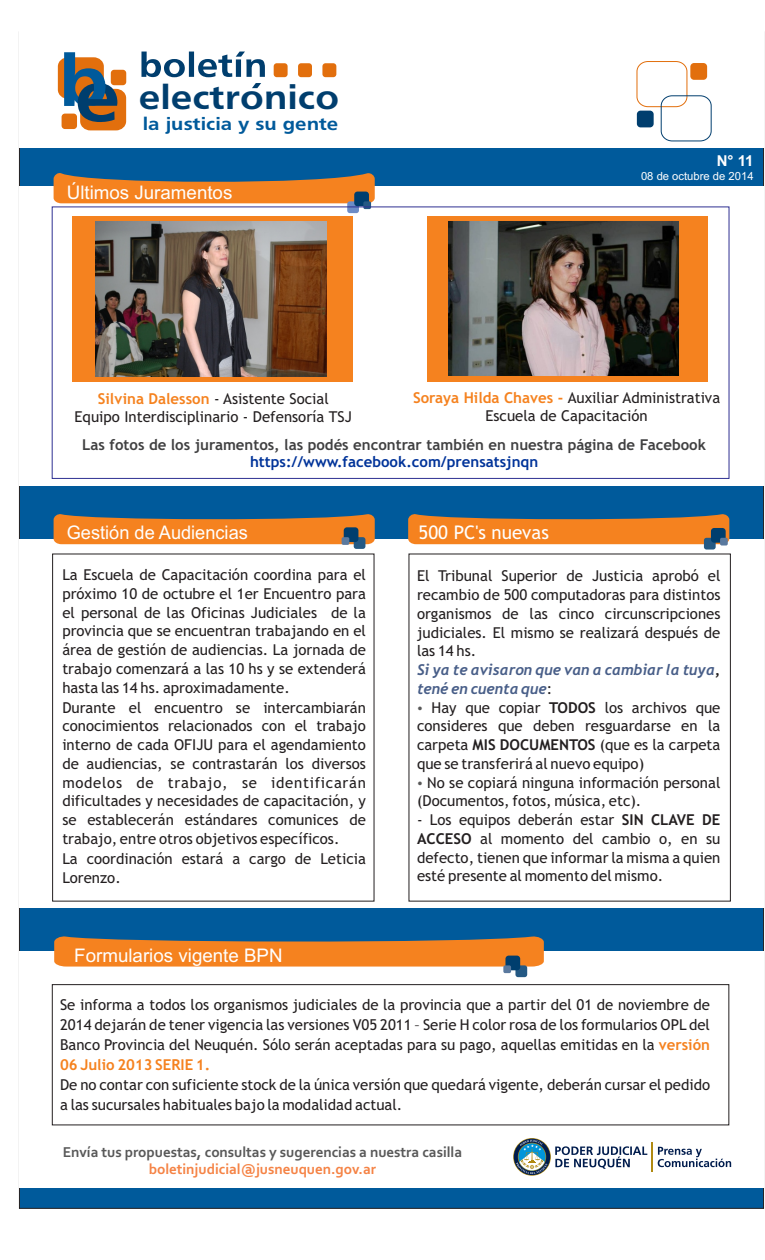
<style>
.page{position:relative;width:765px;height:1260px;background:#fff}
.page>*{position:absolute;margin:0;border:0;box-sizing:border-box;transform-origin:0 0}
.t1{font:700 35.12px "Frutiger Ext";color:#003e6e}
.t2{font:18.75px "Arial";color:#fff}
.t3{font:18.75px "Trebuchet MS";color:#fff}
.t4{font:700 18.5px "Frutiger Ext";color:#005a9b}
.t5{font:15px/18.9px "Trebuchet MS";color:#231f20;text-align:justify}
.t6{font:700 15px "Trebuchet MS";color:#414142}
.t7{font:700 15px "Corbel";color:#595959}
.t8{font:italic 700 15px/18.8px "Trebuchet";color:#485e88}
.t9{font:700 15px "Trebuchet MS";color:#039}
.t10{font:700 15px "Corbel";color:#f58345}
.t11{font:700 15px "Trebuchet MS";color:#f5821f}
.t12{font:700 15px "Arial";color:#fff}
.t13{font:11.25px "Arial";color:#fff}
.s1{font-weight:700;color:#f5821f}
.s2{font-family:"Trebuchet MS";font-style:normal;color:#231f20}
.s3{font-family:"Trebuchet MS";font-weight:400;font-style:normal;color:#231f20}
.s4{font-weight:700}
</style>
<div class="page">
<div style="left:19px;top:148px;width:745px;height:1061px;background:#005a9b"></div>
<div style="left:19px;top:951px;width:745px;height:237px;background:#fff"></div>
<div style="left:19px;top:187px;width:745px;height:299px;background:#fff"></div>
<div style="left:19px;top:539px;width:745px;height:369px;background:#fff"></div>
<svg style="left:52px;top:554px;width:322px;height:347px"></svg>
<svg style="left:409px;top:554px;width:322px;height:347px"></svg>
<svg style="left:52px;top:984px;width:677px;height:141px"></svg>
<div style="left:80px;top:89px;width:46px;height:41px;background:#e26f0d;border-radius:10px"></div>
<div style="left:58px;top:57px;width:46px;height:42px;background:#e26f0d;border-radius:10px"></div>
<svg style="left:64px;top:52px;width:53px;height:70px"></svg>
<div style="left:111px;top:70px;width:15px;height:15px;background:#e26f0d;border-radius:3px"></div>
<div style="left:62px;top:114px;width:15px;height:15px;background:#e26f0d;border-radius:3px"></div>
<svg style="left:141px;top:52px;width:124px;height:25px"></svg>
<svg style="left:252px;top:83px;width:9px;height:5px"></svg>
<div style="left:322px;top:63px;width:14px;height:14px;background:#e26f0d;border-radius:3px"></div>
<div style="left:298px;top:63px;width:14px;height:14px;background:#e26f0d;border-radius:3px"></div>
<div style="left:274px;top:63px;width:14px;height:14px;background:#e26f0d;border-radius:3px"></div>
<svg style="left:54px;top:172px;width:321px;height:31px"></svg>
<svg style="left:54px;top:513px;width:321px;height:31px"></svg>
<svg style="left:408px;top:513px;width:321px;height:31px"></svg>
<svg style="left:54px;top:936px;width:490px;height:31px"></svg>
<svg style="left:347px;top:201px;width:12px;height:12px"></svg>
<div style="left:354px;top:192px;width:15px;height:14px;background:#003e6e;border-radius:3px"></div>
<svg style="left:363px;top:201px;width:8px;height:8px"></svg>
<div style="left:704px;top:538px;width:12px;height:12px;background:#245984;border-radius:3px"></div>
<div style="left:711px;top:528px;width:15px;height:15px;background:#003e6e;border-radius:3px"></div>
<div style="left:720px;top:538px;width:8px;height:8px;background:#5a799e;border-radius:2px"></div>
<div style="left:354px;top:537px;width:11px;height:12px;background:#245984;border-radius:3px"></div>
<div style="left:344px;top:527px;width:14px;height:15px;background:#003e6e;border-radius:3px"></div>
<div style="left:342px;top:537px;width:7px;height:8px;background:#5a799e;border-radius:2px"></div>
<div style="left:637px;top:61px;width:50px;height:46px;border:1px solid #e26f0d;border-radius:10px"></div>
<div style="left:661px;top:96px;width:50px;height:45px;border:1px solid #003e6e;border-radius:10px"></div>
<div style="left:637px;top:111px;width:17px;height:16px;background:#003e6e;border-radius:4px"></div>
<div style="left:690px;top:63px;width:17px;height:17px;background:#e26f0d;border-radius:4px"></div>
<svg style="left:513px;top:1138px;width:38px;height:38px"></svg>
<div style="left:514px;top:1139px;width:36px;height:36px;background:#001c4d;border-radius:50%"></div>
<svg style="left:516px;top:1140px;width:32px;height:34px"></svg>
<svg style="left:555px;top:1142px;width:176px;height:29px"></svg>
<div style="left:52px;top:207px;width:677px;height:272px;border:1px solid #2e3092"></div>
<div style="left:515px;top:965px;width:12px;height:12px;background:#245984;border-radius:3px"></div>
<div style="left:505px;top:956px;width:15px;height:14px;background:#003e6e;border-radius:3px"></div>
<div style="left:503px;top:965px;width:8px;height:8px;background:#5a799e;border-radius:2px"></div>
<div style="left:73px;top:216px;width:280px;height:165px;background:#f5821f"></div>
<div style="left:428px;top:216px;width:280px;height:165px;background:#f5821f"></div>
<img style="left:448px;top:222px;width:230px;height:154px">
<img style="left:96px;top:221px;width:231px;height:155px">
<svg style="left:418px;top:706px;width:4px;height:4px"></svg>
<svg style="left:418px;top:781px;width:4px;height:4px"></svg>
<h1 class="t1" style="left:139px;top:83px;width:202px">electronico</h1>
<p class="t4" style="left:143px;top:116px;width:197px">la justicia y su gente</p>
<p class="t2" style="left:67px;top:185px;width:167px">Últimos Juramentos</p>
<p class="t12" style="left:717px;top:155px;width:38px">N° 11</p>
<p class="t13" style="left:641px;top:171px;width:114px">08 de octubre de 2014</p>
<p class="t5" style="left:75px;top:391px;width:279px;line-height:18px;text-align:center"><span class="s1">Silvina Dalesson</span> - Asistente Social<br>Equipo Interdisciplinario - Defensoría TSJ</p>
<p class="t5" style="left:413px;top:390px;width:309px;line-height:18px;text-align:center"><span class="s1">Soraya Hilda Chaves -</span> Auxiliar Administrativa<br>Escuela de Capacitación</p>
<p class="t6" style="left:82px;top:439px;width:625px">Las fotos de los juramentos, las podés encontrar también en nuestra página de Facebook</p>
<p class="t9" style="left:250px;top:456px;width:290px">https://www.facebook.com/prensatsjnqn</p>
<p class="t2" style="left:67px;top:525px;width:183px">Gestión de Audiencias</p>
<p class="t5" style="left:62px;top:567px;width:305px;text-align:left">La Escuela de Capacitación coordina para el próximo 10 de octubre el 1er Encuentro para el personal de las Oficinas Judiciales de la provincia que se encuentran trabajando en el área de gestión de audiencias. La jornada de trabajo comenzará a las 10 hs y se extenderá hasta las 14 hs. aproximadamente.<br>Durante el encuentro se intercambiarán conocimientos relacionados con el trabajo interno de cada OFIJU para el agendamiento de audiencias, se contrastarán los diversos modelos de trabajo, se identificarán dificultades y necesidades de capacitación, y se establecerán estándares comunices de trabajo, entre otros objetivos específicos.<br>La coordinación estará a cargo de Leticia Lorenzo.</p>
<p class="t2" style="left:74px;top:948px;width:210px">Formularios vigente BPN</p>
<p class="t3" style="left:419px;top:526px;width:132px">500 PC's nuevas</p>
<p class="t5" style="left:417px;top:568px;width:305px">El Tribunal Superior de Justicia aprobó el recambio de 500 computadoras para distintos organismos de las cinco circunscripciones judiciales. El mismo se realizará después de las 14 hs.</p>
<p class="t8" style="left:417px;top:662px;width:305px">Si ya te avisaron que van a cambiar la tuya<span class="s2">, </span>tené en cuenta que<span class="s3">:</span></p>
<p class="t5" style="left:417px;top:699px;width:305px;text-indent:15px">Hay que copiar <span class="s4">TODOS</span> los archivos que consideres que deben resguardarse en la carpeta <span class="s4">MIS DOCUMENTOS</span> (que es la carpeta que se transferirá al nuevo equipo)</p>
<p class="t5" style="left:417px;top:774px;width:305px;text-indent:10px">No se copiará ninguna información personal (Documentos, fotos, música, etc).</p>
<p class="t5" style="left:417px;top:812px;width:305px">- Los equipos deberán estar <span class="s4">SIN CLAVE DE ACCESO</span> al momento del cambio o, en su defecto, tienen que informar la misma a quien esté presente al momento del mismo.</p>
<p class="t5" style="left:60px;top:996px;width:651px;line-height:20px">Se informa a todos los organismos judiciales de la provincia que a partir del 01 de noviembre de 2014 dejarán de tener vigencia las versiones V05 2011 – Serie H color rosa de los formularios OPL del Banco Provincia del Neuquén. Sólo serán aceptadas para su pago, aquellas emitidas en la <span class="s1">versión</span></p>
<p class="t5" style="left:60px;top:1076px;width:651px;line-height:20px">De no contar con suficiente stock de la única versión que quedará vigente, deberán cursar el pedido a las sucursales habituales bajo la modalidad actual.</p>
<p class="t11" style="left:60px;top:1059px;width:152px">06 Julio 2013 SERIE 1.</p>
<p class="t7" style="left:63px;top:1146px;width:401px">Envía tus propuestas, consultas y sugerencias a nuestra casilla</p>
<p class="t10" style="left:149px;top:1163px;width:229px">boletinjudicial@jusneuquen.gov.ar</p>
</div>
